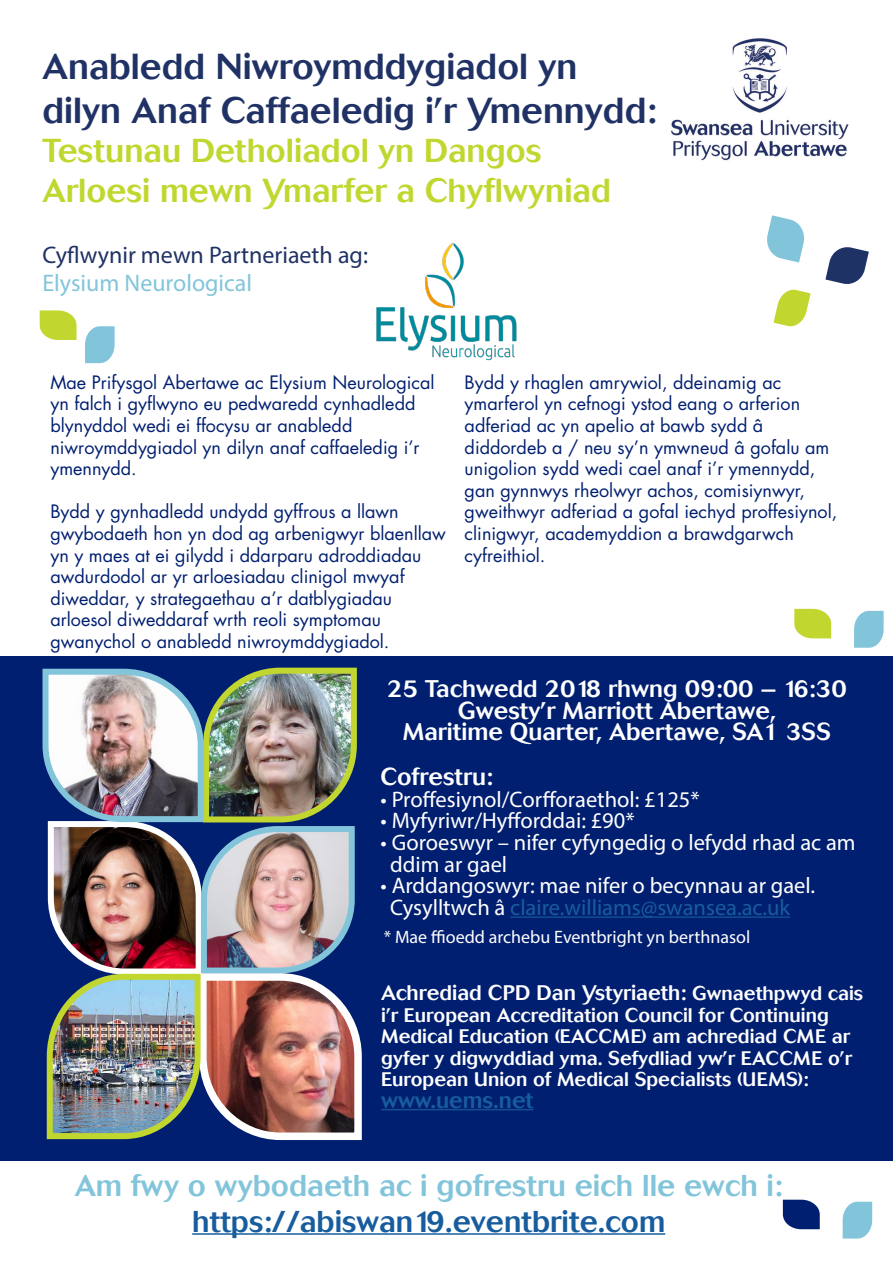
<style>
.page{position:relative;width:893px;height:1263px;background:#fff}
.page>*{position:absolute;margin:0;border:0;box-sizing:border-box;transform-origin:0 0}
.t1{font:500 36px "Cosmos";color:#203265}
.t2{font:500 33px "Cosmos";color:#c1d72f}
.t3{font:500 30px "Cosmos";color:#82c5da}
.t4{font:500 30px "Cosmos";color:#175d9e}
.t5{font:500 24px "Cosmos";color:#fff}
.t6{font:24px "Myriad Pro";color:#203265}
.t7{font:24px "Myriad Pro";color:#82c5da}
.t8{font:22.5px "Myriad Pro";color:#fff}
.t9{font:22.5px "Myriad Pro";color:#175d9e}
.t10{font:500 22.5px "Cosmos";color:#175d9e}
.t11{font:500 21px "Cosmos";color:#fff}
.t12{font:500 19.5px/21.6px "Cosmos";color:#fff;text-align:justify}
.t13{font:18px/21.6px "Futura LT";color:#001f70}
.t14{font:18px "Myriad Pro";color:#fff}
.s1{color:#fff}
.s2{font-size:19.5px}
</style>
<div class="page">
<div style="left:0;top:657px;width:893px;height:504px;background:#001f70"></div>
<img style="left:671px;top:38px;width:178px;height:123px">
<img style="left:376px;top:243px;width:141px;height:118px">
<hr style="left:381px;top:1109px;width:153px;height:1px;background:#175d9e">
<hr style="left:192px;top:1233px;width:473px;height:2px;background:#175d9e">
<svg style="left:794px;top:609px;width:37px;height:29px"></svg>
<svg style="left:854px;top:611px;width:30px;height:37px"></svg>
<svg style="left:40px;top:310px;width:37px;height:30px"></svg>
<svg style="left:85px;top:326px;width:30px;height:37px"></svg>
<svg style="left:825px;top:247px;width:44px;height:37px"></svg>
<svg style="left:767px;top:215px;width:37px;height:48px"></svg>
<svg style="left:773px;top:289px;width:38px;height:38px"></svg>
<img style="left:42px;top:667px;width:320px;height:474px">
<svg style="left:783px;top:1200px;width:37px;height:29px"></svg>
<svg style="left:843px;top:1202px;width:29px;height:36px"></svg>
<hr style="left:510px;top:916px;width:280px;height:2px;background:#175d9e">
<p class="t1" style="left:43px;top:46px;width:537px">Anabledd Niwroymddygiadol yn</p>
<p class="t1" style="left:43px;top:89px;width:616px">dilyn Anaf Caffaeledig i’r Ymennydd:</p>
<p class="t2" style="left:43px;top:132px;width:500px">Testunau Detholiadol yn Dangos</p>
<p class="t2" style="left:43px;top:171px;width:570px">Arloesi mewn Ymarfer a Chyflwyniad</p>
<p class="t6" style="left:43px;top:240px;width:327px">Cyflwynir mewn Partneriaeth ag:</p>
<p class="t7" style="left:43px;top:268px;width:211px">Elysium Neurological</p>
<p class="t13" style="left:50px;top:372px;width:386px">Mae Prifysgol Abertawe ac Elysium Neurological yn falch i gyflwyno eu pedwaredd cynhadledd blynyddol wedi ei ffocysu ar anabledd</p>
<p class="t13" style="left:50px;top:436px;width:371px">niwroymddygiadol yn dilyn anaf caffaeledig i’r ymennydd.</p>
<p class="t13" style="left:50px;top:501px;width:397px">Bydd y gynhadledd undydd gyffrous a llawn gwybodaeth hon yn dod ag arbenigwyr blaenllaw yn y maes at ei gilydd i ddarparu adroddiadau awdurdodol ar yr arloesiadau clinigol mwyaf</p>
<p class="t13" style="left:50px;top:588px;width:343px">diweddar, y strategaethau a’r datblygiadau</p>
<p class="t13" style="left:50px;top:609px;width:341px">arloesol diweddaraf wrth reoli symptomau gwanychol o anabledd niwroymddygiadol.</p>
<p class="t13" style="left:465px;top:372px;width:337px">Bydd y rhaglen amrywiol, ddeinamig ac ymarferol yn cefnogi ystod eang o arferion</p>
<p class="t13" style="left:465px;top:415px;width:300px">adferiad ac yn apelio at bawb sydd â</p>
<p class="t13" style="left:465px;top:436px;width:374px">diddordeb a / neu sy’n ymwneud â gofalu am unigolion sydd wedi cael anaf i’r ymennydd, gan gynnwys rheolwyr achos, comisiynwyr, gweithwyr adferiad a gofal iechyd proffesiynol, clinigwyr, academyddion a brawdgarwch cyfreithiol.</p>
<p class="t5" style="left:387px;top:675px;width:461px">25 Tachwedd 2018 rhwng 09:00 – 16:30</p>
<p class="t5" style="left:458px;top:697px;width:320px">Gwesty’r Marriott Abertawe,</p>
<p class="t5" style="left:403px;top:718px;width:430px">Maritime Quarter, Abertawe, SA1 3SS</p>
<p class="t5" style="left:381px;top:763px;width:114px">Cofrestru:</p>
<p class="t8" style="left:381px;top:785px;width:321px">• Proffesiynol/Corfforaethol: £125*</p>
<p class="t8" style="left:381px;top:807px;width:256px">• Myfyriwr/Hyfforddai: £90*</p>
<p class="t8" style="left:381px;top:829px;width:477px">• Goroeswyr – nifer cyfyngedig o lefydd rhad ac am</p>
<p class="t8" style="left:390px;top:850px;width:119px">ddim ar gael</p>
<p class="t8" style="left:381px;top:872px;width:436px">• Arddangoswyr: mae nifer o becynnau ar gael.</p>
<p class="t9" style="left:390px;top:893px;width:401px"><span class="s1">Cysylltwch â</span> claire.williams@swansea.ac.uk</p>
<p class="t14" style="left:384px;top:925px;width:368px">* Mae ffioedd archebu Eventbright yn berthnasol</p>
<p class="t11" style="left:381px;top:981px;width:484px">Achrediad CPD Dan Ystyriaeth: <span class="s2">Gwnaethpwyd cais</span></p>
<p class="t12" style="left:381px;top:1004px;width:449px">i’r European Accreditation Council for Continuing</p>
<p class="t12" style="left:381px;top:1026px;width:472px">Medical Education (EACCME) am achrediad CME ar gyfer y digwyddiad yma. Sefydliad yw’r EACCME o’r European Union of Medical Specialists (UEMS):</p>
<p class="t10" style="left:381px;top:1087px;width:154px">www.uems.net</p>
<p class="t3" style="left:75px;top:1168px;width:710px">Am fwy o wybodaeth ac i gofrestru eich lle ewch i:</p>
<p class="t4" style="left:192px;top:1204px;width:475px">https://abiswan19.eventbrite.com</p>
</div>
